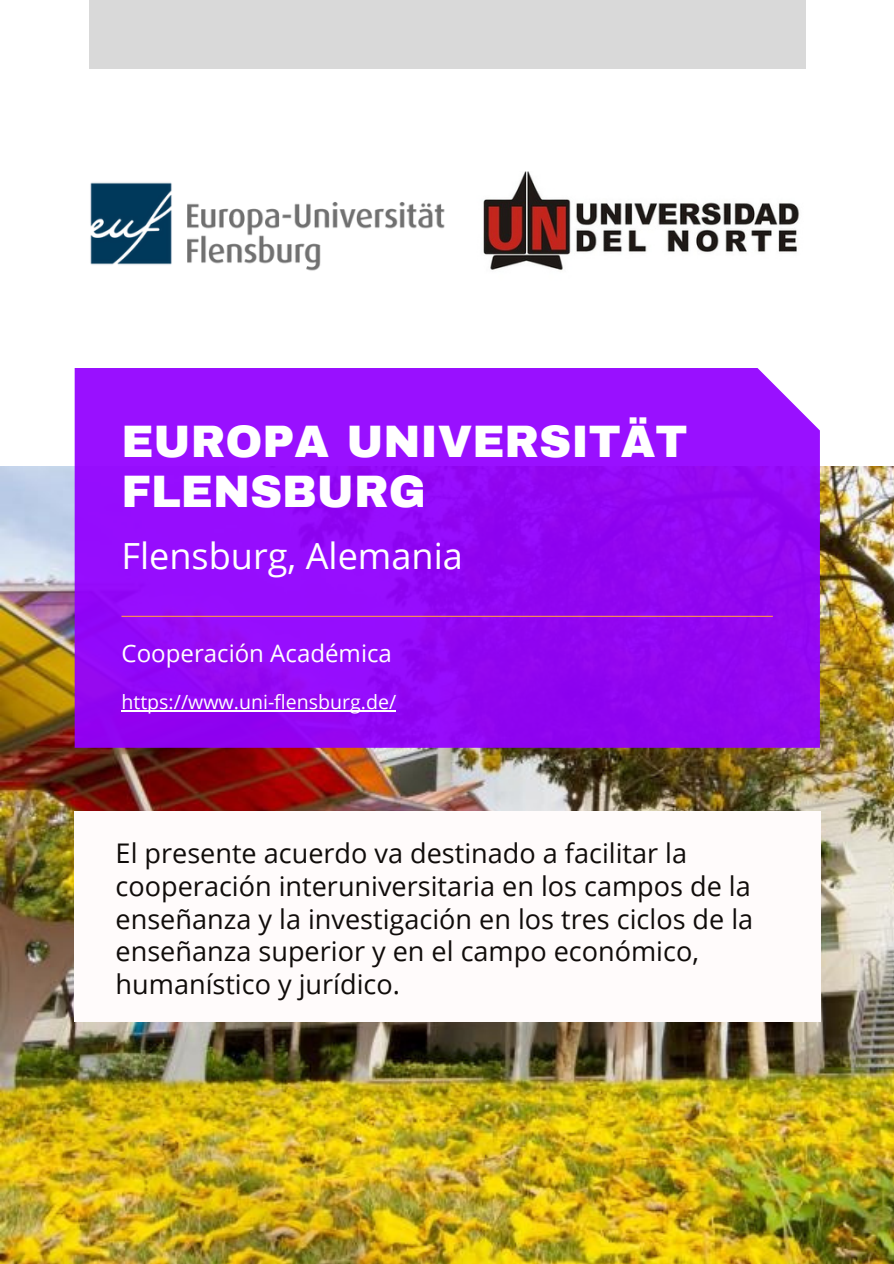
<style>
.page{position:relative;width:894px;height:1264px;background:#fff}
.page>*{position:absolute;margin:0;border:0;box-sizing:border-box;transform-origin:0 0}
.t1{font:900 44.55px/49.5px "Archivo";color:#fff}
.t2{font:36px "Open Sans";color:#fff}
.t3{font:27px/32.7px "Open Sans";color:#100c0a}
.t4{font:24px "Open Sans";color:#fff}
.t5{font:19.5px "Open Sans";color:#fff}
</style>
<div class="page">
<img style="left:0;top:467px;width:893px;height:796px">
<div style="left:89px;top:0;width:717px;height:69px;background:#d9d9d9"></div>
<img style="left:483px;top:171px;width:317px;height:99px">
<div style="left:75px;top:811px;width:745px;height:210px;background:#fffbfb"></div>
<svg style="left:75px;top:368px;width:744px;height:379px;background:#950cf7"></svg>
<hr style="left:121px;top:615px;width:651px;height:2px;background:#ff914d">
<img style="left:90px;top:182px;width:355px;height:89px">
<hr style="left:121px;top:710px;width:275px;height:1px;background:#fff">
<p class="t1" style="left:121px;top:417px;width:567px">EUROPA UNIVERSITÄT<br>FLENSBURG</p>
<p class="t2" style="left:121px;top:530px;width:343px">Flensburg, Alemania</p>
<p class="t4" style="left:121px;top:636px;width:272px">Cooperación Académica</p>
<p class="t5" style="left:121px;top:688px;width:276px">https://www.uni-flensburg.de/</p>
<p class="t3" style="left:116px;top:836px;width:639px">El presente acuerdo va destinado a facilitar la cooperación interuniversitaria en los campos de la enseñanza y la investigación en los tres ciclos de la enseñanza superior y en el campo económico, humanístico y jurídico.</p>
</div>
